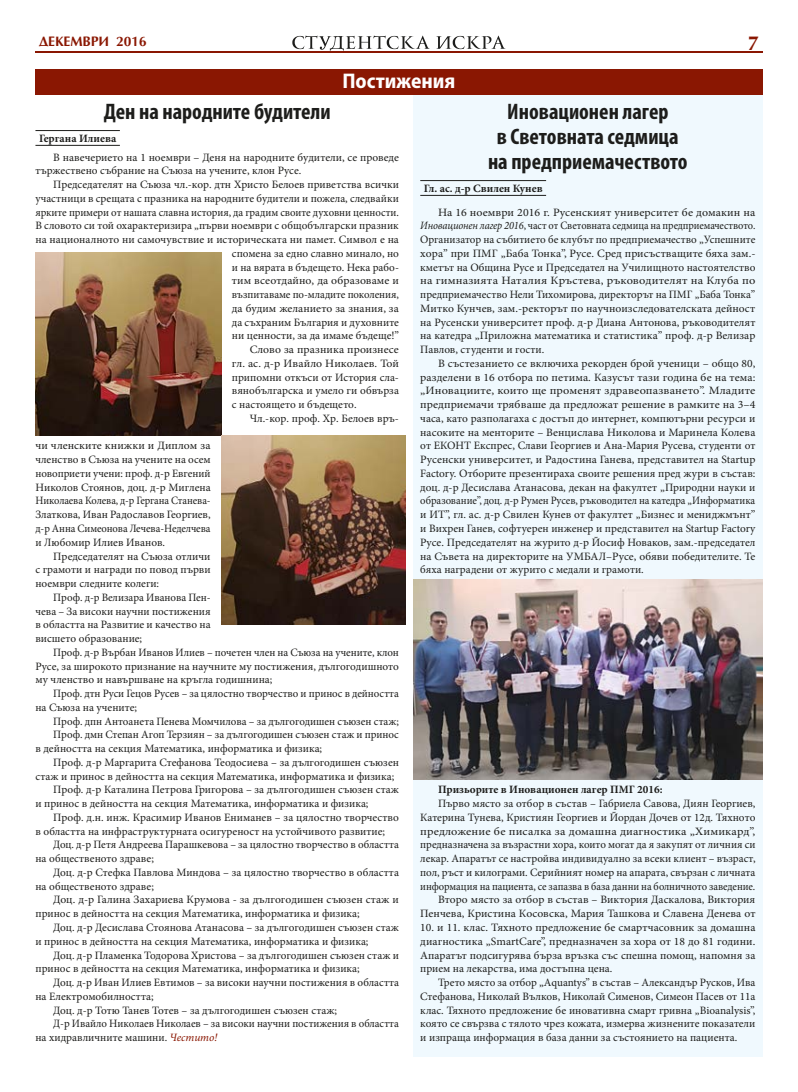
<style>
.page{position:relative;width:798px;height:1092px;background:#fff}
.page>*{position:absolute;margin:0;border:0;box-sizing:border-box;transform-origin:0 0}
.t1{font:700 condensed 22.5px/25px "Myriad Pro";color:#1d1d1b;text-align:center}
.t2{font:700 semi-condensed 21.25px "Myriad Pro";color:#fff}
.t3{font:700 20px "AG Optima Cyr";color:#8a1702}
.t4{font:700 13.75px "AG Optima Cyr";color:#8a1702}
.t5{font:11.25px/13.8px "Minion Pro";color:#1d1d1b;text-align:justify}
.t6{font:11.25px/13.8px "Minion Pro";color:#1d1d1b;text-align:justify;scale:1.06 1}
.t7{font:11.25px/13.8px "Minion Pro";color:#1d1d1b;text-align:justify;scale:1.04 1}
.t8{font:11.25px "Minion Pro";color:#1d1d1b;scale:.96 1}
.t9{font:700 11.25px "Minion Pro";color:#1d1d1b}
.t10{font:11.25px "Minion Pro";color:#1d1d1b;scale:1.05 1}
.s1{font-style:italic;color:#8a1702}
.s2{font-style:italic}
</style>
<div class="page">
<svg style="left:436px;top:36px;width:69px;height:13px"></svg>
<svg style="left:292px;top:35px;width:138px;height:17px"></svg>
<hr style="left:35px;top:52px;width:727px;height:1px;background:#8a1702">
<div style="left:35px;top:69px;width:727px;height:26px;background:#8a1702"></div>
<hr style="left:35px;top:130px;width:85px;height:1px;background:#1d1d1b">
<hr style="left:35px;top:145px;width:85px;height:1px;background:#1d1d1b">
<div style="left:413px;top:95px;width:349px;height:961px;background:#f0f9fe"></div>
<hr style="left:420px;top:180px;width:126px;height:1px;background:#1d1d1b">
<hr style="left:420px;top:195px;width:126px;height:1px;background:#1d1d1b">
<img style="left:35px;top:253px;width:186px;height:182px">
<img style="left:221px;top:435px;width:184px;height:189px">
<img style="left:413px;top:579px;width:349px;height:200px">
<p class="t4" style="left:39px;top:34px;width:109px">ДЕКЕМВРИ 2016</p>
<h3 class="t3" style="left:747px;top:32px;width:13px">7</h3>
<h2 class="t2" style="left:342px;top:67px;width:115px">Постижения</h2>
<h1 class="t1" style="left:104px;top:98px;width:228px">Ден на народните будители</h1>
<p class="t9" style="left:39px;top:130px;width:79px">Гергана Илиева</p>
<p class="t5" style="left:35px;top:150px;width:365px;text-indent:18px">В навечерието на 1 ноември – Деня на народните будители, се проведе тържествено събрание на Съюза на учените, клон Русе.</p>
<p class="t5" style="left:53px;top:178px;width:347px">Председателят на Съюза чл.-кор. дтн Христо Белоев приветства всички</p>
<p class="t5" style="left:35px;top:191px;width:365px">участници в срещата с празника на народните будители и пожела, следвайки</p>
<p class="t8" style="left:35px;top:204px;width:380px">ярките примери от нашата славна история, да градим своите духовни ценности.</p>
<p class="t5" style="left:35px;top:219px;width:365px">В словото си той охарактеризира „първи ноември с общобългарски празник</p>
<p class="t5" style="left:35px;top:233px;width:365px">на националното ни самочувствие и историческата ни памет. Символ е на</p>
<p class="t5" style="left:232px;top:246px;width:168px">спомена за едно славно минало, но</p>
<p class="t5" style="left:232px;top:260px;width:168px">и на вярата в бъдещето. Нека рабо-</p>
<p class="t7" style="left:232px;top:274px;width:162px">тим всеотдайно, да образоваме и</p>
<p class="t8" style="left:232px;top:287px;width:175px">възпитаваме по-младите поколения,</p>
<p class="t5" style="left:232px;top:301px;width:168px">да будим желанието за знания, за</p>
<p class="t5" style="left:232px;top:315px;width:168px">да съхраним България и духовните</p>
<p class="t5" style="left:232px;top:329px;width:168px">ни ценности, за да имаме бъдеще!”</p>
<p class="t7" style="left:249px;top:343px;width:145px">Слово за празника произнесе</p>
<p class="t10" style="left:232px;top:356px;width:160px">гл. ас. д-р Ивайло Николаев. Той</p>
<p class="t5" style="left:232px;top:370px;width:168px">припомни откъси от История сла-</p>
<p class="t5" style="left:232px;top:384px;width:168px">вянобългарска и умело ги обвърза</p>
<p class="t5" style="left:232px;top:398px;width:126px">с настоящето и бъдещето.</p>
<p class="t5" style="left:249px;top:411px;width:151px">Чл.-кор. проф. Хр. Белоев връ-</p>
<p class="t7" style="left:35px;top:439px;width:170px">чи членските книжки и Диплом за членство в Съюза на учените на осем новоприети учени: проф. д-р Евгений Николов Стоянов, доц. д-р Миглена Николаева Колева, д-р Гергана Станева-Златкова, Иван Радославов Георгиев, д-р Анна Симеонова Лечева-Неделчева и Любомир Илиев Иванов.</p>
<p class="t5" style="left:35px;top:549px;width:177px;text-indent:18px">Председателят на Съюза отличи с грамоти и награди по повод първи ноември следните колеги:</p>
<p class="t5" style="left:35px;top:590px;width:177px;text-indent:18px">Проф. д-р Велизара Иванова Пен&shy;чева – За високи научни постижения в областта на Развитие и качество на висшето образование;</p>
<p class="t5" style="left:35px;top:645px;width:365px;text-indent:18px">Проф. д-р Върбан Иванов Илиев – почетен член на Съюза на учените, клон Русе, за широкото признание на научните му постижения, дългогодишното му членство и навършване на кръгла годишнина;</p>
<p class="t5" style="left:35px;top:686px;width:365px;text-indent:18px">Проф. дтн Руси Гецов Русев – за цялостно творчество и принос в дейността на Съюза на учените;</p>
<p class="t5" style="left:53px;top:714px;width:347px">Проф. дпн Антоанета Пенева Момчилова – за дългогодишен съюзен стаж;</p>
<p class="t5" style="left:53px;top:728px;width:347px">Проф. дмн Степан Агоп Терзиян – за дългогодишен съюзен стаж и принос</p>
<p class="t5" style="left:35px;top:741px;width:288px">в дейността на секция Математика, информатика и физика;</p>
<p class="t5" style="left:53px;top:755px;width:347px">Проф. д-р Маргарита Стефанова Теодосиева – за дългогодишен съюзен</p>
<p class="t5" style="left:35px;top:769px;width:360px">стаж и принос в дейността на секция Математика, информатика и физика;</p>
<p class="t5" style="left:53px;top:783px;width:347px">Проф. д-р Каталина Петрова Григорова – за дългогодишен съюзен стаж</p>
<p class="t5" style="left:35px;top:796px;width:334px">и принос в дейността на секция Математика, информатика и физика;</p>
<p class="t5" style="left:53px;top:810px;width:347px">Проф. д.н. инж. Красимир Иванов Ениманев – за цялостно творчество</p>
<p class="t5" style="left:35px;top:824px;width:351px">в областта на инфраструктурната осигуреност на устойчивото развитие;</p>
<p class="t5" style="left:53px;top:838px;width:347px">Доц. д-р Петя Андреева Парашкевова – за цялостно творчество в областта</p>
<p class="t5" style="left:35px;top:851px;width:120px">на общественото здраве;</p>
<p class="t5" style="left:53px;top:865px;width:347px">Доц. д-р Стефка Павлова Миндова – за цялостно творчество в областта</p>
<p class="t5" style="left:35px;top:879px;width:120px">на общественото здраве;</p>
<p class="t5" style="left:53px;top:893px;width:347px">Доц. д-р Галина Захариева Крумова - за дългогодишен съюзен стаж и</p>
<p class="t5" style="left:35px;top:906px;width:325px">принос в дейността на секция Математика, информатика и физика;</p>
<p class="t5" style="left:53px;top:920px;width:347px">Доц. д-р Десислава Стоянова Атанасова – за дългогодишен съюзен стаж</p>
<p class="t5" style="left:35px;top:934px;width:334px">и принос в дейността на секция Математика, информатика и физика;</p>
<p class="t5" style="left:53px;top:948px;width:347px">Доц. д-р Пламенка Тодорова Христова – за дългогодишен съюзен стаж и</p>
<p class="t5" style="left:35px;top:961px;width:325px">принос в дейността на секция Математика, информатика и физика;</p>
<p class="t5" style="left:53px;top:975px;width:347px">Доц. д-р Иван Илиев Евтимов – за високи научни постижения в областта</p>
<p class="t5" style="left:35px;top:989px;width:120px">на Електромобилността;</p>
<p class="t5" style="left:53px;top:1003px;width:285px">Доц. д-р Тотю Танев Тотев – за дългогодишен съюзен стаж;</p>
<p class="t5" style="left:53px;top:1016px;width:347px">Д-р Ивайло Николаев Николаев – за високи научни постижения в областта</p>
<p class="t5" style="left:35px;top:1030px;width:183px">на хидравличните машини. <span class="s1">Честито!</span></p>
<h1 class="t1" style="left:488px;top:98px;width:201px">Иновационен лагер<br>в Световната седмица на предприемачеството</h1>
<p class="t9" style="left:423px;top:180px;width:120px">Гл. ас. д-р Свилен Кунев</p>
<p class="t6" style="left:420px;top:205px;width:318px;text-indent:18px">На 16 ноември 2016 г. Русенският университет бе домакин на <span class="s2">Иновационен лагер 2016</span>, част от Световната седмица на предприемачеството.<br>Организатор на събитието бе клубът по предприемачество „Успешните хора” при ПМГ „Баба Тонка”, Русе. Сред присъстващите бяха зам.- кметът на Община Русе и Председател на Училищното настоятелство на гимназията Наталия Кръстева, ръководителят на Клуба по предприемачество Нели Тихомирова, директорът на ПМГ „Баба Тонка” Митко Кунчев, зам.-ректорът по научноизследователската дейност на Русенски университет проф. д-р Диана Антонова, ръководителят на катедра „Приложна математика и статистика” проф. д-р Велизар Павлов, студенти и гости.</p>
<p class="t5" style="left:420px;top:356px;width:336px;text-indent:18px">В състезанието се включиха рекорден брой ученици – общо 80, разделени в 16 отбора по петима. Казусът тази година бе на тема: „Иновациите, които ще променят здравеопазването”. Младите предприемачи трябваше да предложат решение в рамките на 3–4 часа, като разполагаха с достъп до интернет, компютърни ресурси и насоките на менторите – Венцислава Николова и Маринела Колева от ЕКОНТ Експрес, Слави Георгиев и Ана-Мария Русева, студенти от Русенски университет, и Радостина Ганева, представител на Startup Factory. Отборите презентираха своите решения пред жури в състав: доц. д-р Десислава Атанасова, декан на факултет „Природни науки и образование”, доц. д-р Румен Русев, ръководител на катедра „Информатика и ИТ”, гл. ас. д-р Свилен Кунев от факултет „Бизнес и мениджмънт” и Вихрен Ганев, софтуерен инженер и представител на Startup Factory Русе. Председателят на журито д-р Йосиф Новаков, зам.-председател на Съвета на директорите на УМБАЛ–Русе, обяви победителите. Те бяха наградени от журито с медали и грамоти.</p>
<p class="t9" style="left:438px;top:781px;width:226px">Призьорите в Иновационен лагер ПМГ 2016:</p>
<p class="t5" style="left:420px;top:796px;width:336px;text-align:right">Първо място за отбор в състав – Габриела Савова, Диян Георгиев, Катерина Тунева, Кристиян Георгиев и Йордан Дочев от 12д. Тяхното предложение бе писалка за домашна диагностика „Химикард”, предназначена за възрастни хора, които могат да я закупят от личния си лекар. Апаратът се настройва индивидуално за всеки клиент – възраст, пол, ръст и килограми. Серийният номер на апарата, свързан с личната информация на пациента, се запазва в база данни на болничното заведение.<br>Второ място за отбор в състав – Виктория Даскалова, Виктория Пенчева, Кристина Косовска, Мария Ташкова и Славена Денева от</p>
<p class="t7" style="left:420px;top:920px;width:324px">10. и 11. клас. Тяхното предложение бе смартчасовник за домашна диагностика „SmartCare”, предназначен за хора от 18 до 81 години.<br>Апаратът подсигурява бърза връзка със спешна помощ, напомня за прием на лекарства, има достъпна цена.</p>
<p class="t5" style="left:420px;top:975px;width:336px;text-indent:18px">Трето място за отбор „Аquantys” в състав – Александър Русков, Ива Стефанова, Николай Вълков, Николай Сименов, Симеон Пасев от 11а клас. Тяхното предложение бе иновативна смарт гривна „Bioanalysis”, която се свързва с тялото чрез кожата, измерва жизнените показатели и изпраща информация в база данни за състоянието на пациента.</p>
</div>
